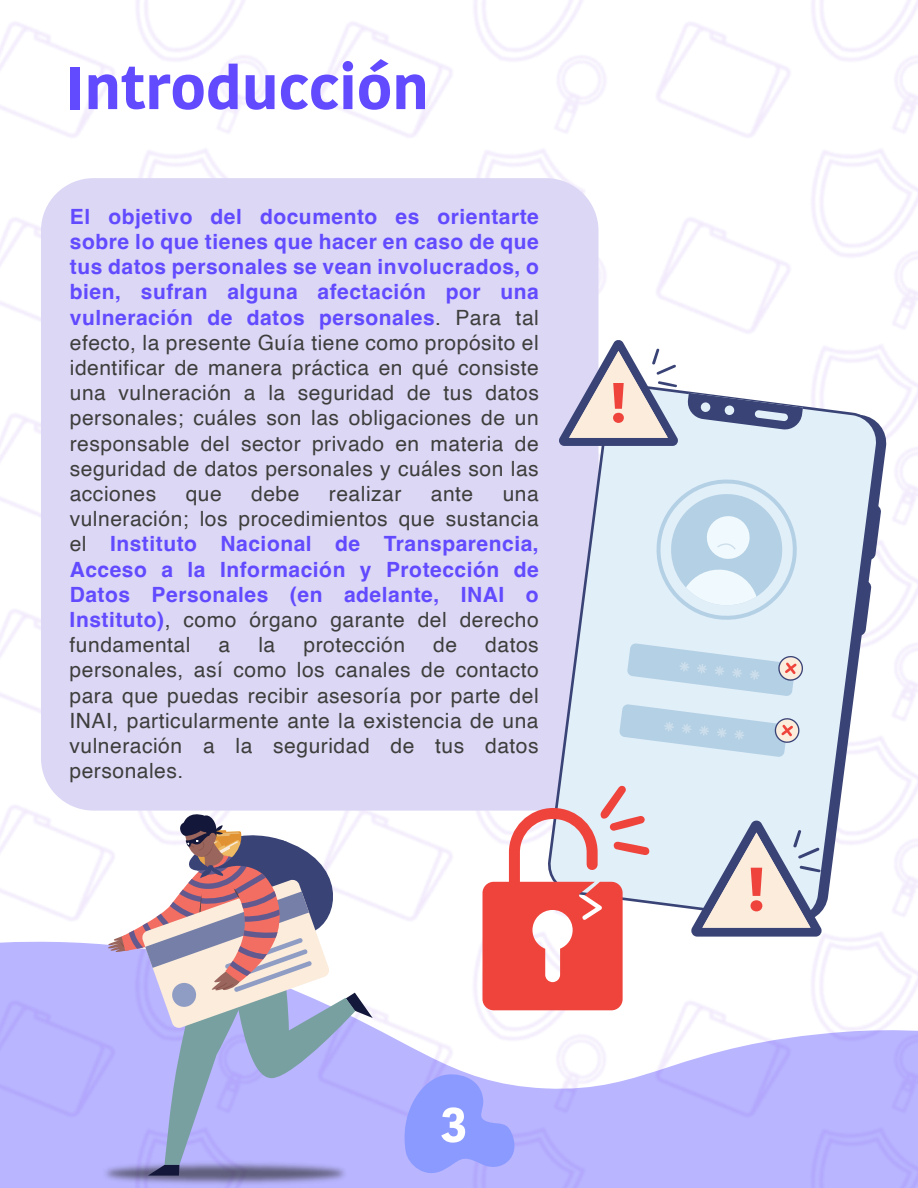
<style>
.page{position:relative;width:918px;height:1188px;background:#fff}
.page>*{position:absolute;margin:0;border:0;box-sizing:border-box;transform-origin:0 0}
.t1{font:700 60px "Kohinoor Telugu";color:#624bff}
.t2{font:700 51px "Kohinoor Telugu";color:#fff}
.t3{font:21px/25.2px "Helvetica";letter-spacing:.025em;color:#3e3e3d;text-align:justify}
.t4{font:700 21px/25.2px "Helvetica";letter-spacing:.025em;color:#624bff;text-align:justify}
.s1{font-weight:700;color:#624bff}
.s2{font-weight:400;color:#3e3e3d}
</style>
<div class="page">
<div style="left:41px;top:178px;width:557px;height:633px;background:#dcd7f5;border-radius:53px"></div>
<svg style="left:399px;top:1072px;width:120px;height:108px"></svg>
<svg style="left:879px;top:421px;width:9px;height:416px"></svg>
<svg style="left:558px;top:384px;width:321px;height:526px"></svg>
<svg style="left:868px;top:505px;width:13px;height:55px"></svg>
<svg style="left:858px;top:581px;width:14px;height:55px"></svg>
<svg style="left:687px;top:393px;width:116px;height:38px"></svg>
<svg style="left:657px;top:480px;width:140px;height:140px"></svg>
<svg style="left:627px;top:643px;width:177px;height:53px"></svg>
<svg style="left:620px;top:704px;width:180px;height:53px"></svg>
<svg style="left:483px;top:785px;width:167px;height:225px"></svg>
<svg style="left:558px;top:339px;width:121px;height:107px"></svg>
<svg style="left:690px;top:820px;width:133px;height:117px"></svg>
<img style="left:54px;top:1113px;width:342px;height:75px">
<svg style="left:108px;top:811px;width:265px;height:365px"></svg>
<h1 class="t1" style="left:65px;top:53px;width:366px">Introducción</h1>
<p class="t3" style="left:70px;top:205px;width:471px"><span class="s1">El objetivo del documento es orientarte sobre lo que tienes que hacer en caso de que tus datos personales se vean involucrados, o bien, sufran alguna afectación por una vulneración de datos personales</span>. Para tal efecto, la presente Guía tiene como propósito el identificar de manera práctica en qué consiste una vulneración a la seguridad de tus datos personales; cuáles son las obligaciones de un responsable del sector privado en materia de seguridad de datos personales y cuáles son las acciones</p>
<p class="t3" style="left:186px;top:482px;width:38px">que</p>
<p class="t3" style="left:251px;top:482px;width:50px">debe</p>
<p class="t3" style="left:329px;top:482px;width:74px">realizar</p>
<p class="t3" style="left:431px;top:482px;width:44px">ante</p>
<p class="t4" style="left:70px;top:483px;width:471px;text-indent:433px"><span class="s2">una vulneración; los procedimientos que sustancia el</span> Instituto Nacional de Transparencia, Acceso a la Información y Protección de Datos Personales (en adelante, INAI o Instituto)<span class="s2">, como órgano garante del derecho fundamental</span></p>
<p class="t3" style="left:219px;top:633px;width:13px">a</p>
<p class="t3" style="left:258px;top:633px;width:18px">la</p>
<p class="t3" style="left:303px;top:633px;width:103px">protección</p>
<p class="t3" style="left:433px;top:633px;width:25px">de</p>
<p class="t3" style="left:70px;top:633px;width:471px;text-indent:416px">datos personales, así como los canales de contacto para que puedas recibir asesoría por parte del INAI, particularmente ante la existencia de una vulneración a la seguridad de tus datos personales.</p>
<h2 class="t2" style="left:441px;top:1095px;width:28px">3</h2>
</div>
